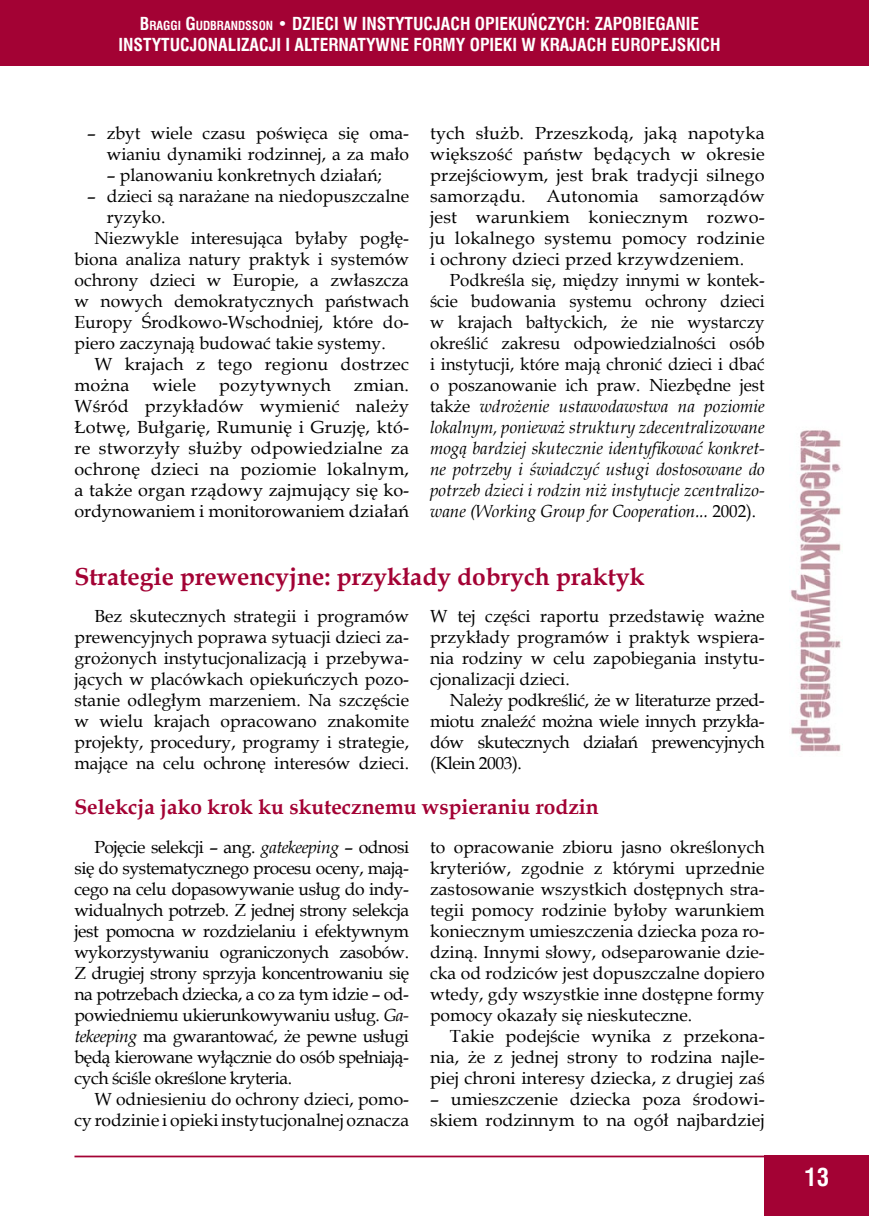
<style>
.page{position:relative;width:869px;height:1216px;background:#fff}
.page>*{position:absolute;margin:0;border:0;box-sizing:border-box;transform-origin:0 0}
.t1{font:700 24.5px "Book Antiqua";color:#a30234}
.t2{font:700 24.5px "Swis 721 Cn EU";color:#fff}
.t3{font:700 21px "Book Antiqua";color:#a30234}
.t4{font:17.5px/21px "Book Antiqua";color:#000;text-align:justify}
.t5{font:italic 17.5px/21px "Book Antiqua";color:#000;text-align:justify}
.t6{font:700 17.5px/21px "Swis 721 Cn EU";color:#fff;text-align:center}
.s1{font-size:12.25px}
.s2{font-style:normal}
.s3{font-style:italic}
</style>
<div class="page">
<hr style="left:0;top:1156px;width:1px;height:59px;background:#a30234">
<div style="left:0;top:0;width:868px;height:65px;background:#a30234"></div>
<div style="left:764px;top:1155px;width:104px;height:60px;background:#a30234"></div>
<img style="left:790px;top:430px;width:51px;height:322px">
<hr style="left:74px;top:1155px;width:794px;height:2px;background:#a30234">
<p class="t6" style="left:118px;top:14px;width:603px">B<span class="s1">RAGGI</span> G<span class="s1">UDBRANDSSON</span> • DZIECI W INSTYTUCJACH OPIEKUŃCZYCH: ZAPOBIEGANIE<br>INSTYTUCJONALIZACJI I ALTERNATYWNE FORMY OPIEKI W KRAJACH EUROPEJSKICH</p>
<p class="t4" style="left:107px;top:122px;width:304px">zbyt wiele czasu poświęca się oma&shy;wianiu dynamiki rodzinnej, a za mało</p>
<p class="t4" style="left:107px;top:164px;width:276px">– planowaniu konkretnych działań;</p>
<p class="t4" style="left:107px;top:185px;width:304px">dzieci są narażane na niedopuszczalne</p>
<p class="t4" style="left:107px;top:206px;width:60px">ryzyko.</p>
<p class="t4" style="left:94px;top:227px;width:316px">Niezwykle interesująca byłaby pogłę-</p>
<p class="t4" style="left:74px;top:248px;width:336px">biona analiza natury praktyk i systemów</p>
<p class="t4" style="left:74px;top:269px;width:336px">ochrony dzieci w Europie, a zwłaszcza</p>
<p class="t4" style="left:74px;top:290px;width:336px">w nowych demokratycznych państwach</p>
<p class="t4" style="left:74px;top:311px;width:336px">Europy Środkowo-Wschodniej, które do-</p>
<p class="t4" style="left:74px;top:332px;width:312px">piero zaczynają budować takie systemy.</p>
<p class="t4" style="left:94px;top:353px;width:316px">W krajach z tego regionu dostrzec</p>
<p class="t4" style="left:74px;top:374px;width:56px">można</p>
<p class="t4" style="left:152px;top:374px;width:45px">wiele</p>
<p class="t4" style="left:219px;top:374px;width:113px">pozytywnych</p>
<p class="t4" style="left:87px;top:122px;width:10px">–</p>
<p class="t4" style="left:87px;top:185px;width:10px">–</p>
<p class="t4" style="left:74px;top:374px;width:336px;text-indent:279px">zmian.<br>Wśród przykładów wymienić należy Łotwę, Bułgarię, Rumunię i Gruzję, któ&shy;re stworzyły służby odpowiedzialne za ochronę dzieci na poziomie lokalnym, a także organ rządowy zajmujący się ko&shy;ordynowaniem i monitorowaniem działań</p>
<p class="t4" style="left:430px;top:122px;width:336px">tych służb. Przeszkodą, jaką napotyka większość państw będących w okresie przejściowym, jest brak tradycji silnego samorządu. Autonomia samorządów jest warunkiem koniecznym rozwo&shy;ju lokalnego systemu pomocy rodzinie i ochrony dzieci przed krzywdzeniem.</p>
<p class="t5" style="left:430px;top:269px;width:336px;text-indent:20px"><span class="s2">Podkreśla się, między innymi w kontek&shy;ście budowania systemu ochrony dzieci w krajach bałtyckich, że nie wystarczy określić zakresu odpowiedzialności osób i instytucji, które mają chronić dzieci i dbać o poszanowanie ich praw. Niezbędne jest także</span> wdrożenie ustawodawstwa na poziomie lokalnym, ponieważ struktury zdecentralizowane mogą bardziej skutecznie identyfikować konkret&shy;ne potrzeby i świadczyć usługi dostosowane do potrzeb dzieci i rodzin niż instytucje zcentralizo&shy;wane (Working Group for Cooperation... <span class="s2">2002).</span></p>
<h1 class="t1" style="left:74px;top:560px;width:571px">Strategie prewencyjne: przykłady dobrych praktyk</h1>
<p class="t4" style="left:74px;top:605px;width:336px;text-indent:20px">Bez skutecznych strategii i programów prewencyjnych poprawa sytuacji dzieci za&shy;grożonych instytucjonalizacją i przebywa&shy;jących w placówkach opiekuńczych pozo&shy;stanie odległym marzeniem. Na szczęście w wielu krajach opracowano znakomite projekty, procedury, programy i strategie, mające na celu ochronę interesów dzieci.</p>
<p class="t4" style="left:430px;top:605px;width:336px">W tej części raportu przedstawię ważne przykłady programów i praktyk wspiera&shy;nia rodziny w celu zapobiegania instytu&shy;cjonalizacji dzieci.</p>
<p class="t4" style="left:430px;top:689px;width:336px;text-indent:20px">Należy podkreślić, że w literaturze przed&shy;miotu znaleźć można wiele innych przykła&shy;dów skutecznych działań prewencyjnych (Klein 2003).</p>
<p class="t3" style="left:74px;top:792px;width:525px">Selekcja jako krok ku skutecznemu wspieraniu rodzin</p>
<p class="t4" style="left:74px;top:836px;width:336px;text-indent:20px">Pojęcie selekcji – ang. <span class="s3">gatekeeping</span> – odnosi się do systematycznego procesu oceny, mają&shy;cego na celu dopasowywanie usług do indy&shy;widualnych potrzeb. Z jednej strony selekcja jest pomocna w rozdzielaniu i efektywnym wykorzystywaniu ograniczonych zasobów.<br>Z drugiej strony sprzyja koncentrowaniu się na potrzebach dziecka, a co za tym idzie – od&shy;powiedniemu ukierunkowywaniu usług. <span class="s3">Ga&shy;tekeeping</span> ma gwarantować, że pewne usługi będą kierowane wyłącznie do osób spełniają&shy;cych ściśle określone kryteria.</p>
<p class="t4" style="left:74px;top:1088px;width:336px;text-align:right">W odniesieniu do ochrony dzieci, pomo&shy;cy rodzinie i opieki instytucjonalnej oznacza</p>
<p class="t4" style="left:430px;top:836px;width:336px">to opracowanie zbioru jasno określonych kryteriów, zgodnie z którymi uprzednie zastosowanie wszystkich dostępnych stra&shy;tegii pomocy rodzinie byłoby warunkiem koniecznym umieszczenia dziecka poza ro&shy;dziną. Innymi słowy, odseparowanie dzie&shy;cka od rodziców jest dopuszczalne dopiero wtedy, gdy wszystkie inne dostępne formy pomocy okazały się nieskuteczne.</p>
<p class="t4" style="left:430px;top:1025px;width:336px;text-indent:20px">Takie podejście wynika z przekona&shy;nia, że z jednej strony to rodzina najle&shy;piej chroni interesy dziecka, z drugiej zaś</p>
<p class="t4" style="left:430px;top:1088px;width:336px">– umieszczenie dziecka poza środowi&shy;skiem rodzinnym to na ogół najbardziej</p>
<h1 class="t2" style="left:804px;top:1162px;width:26px">13</h1>
</div>
